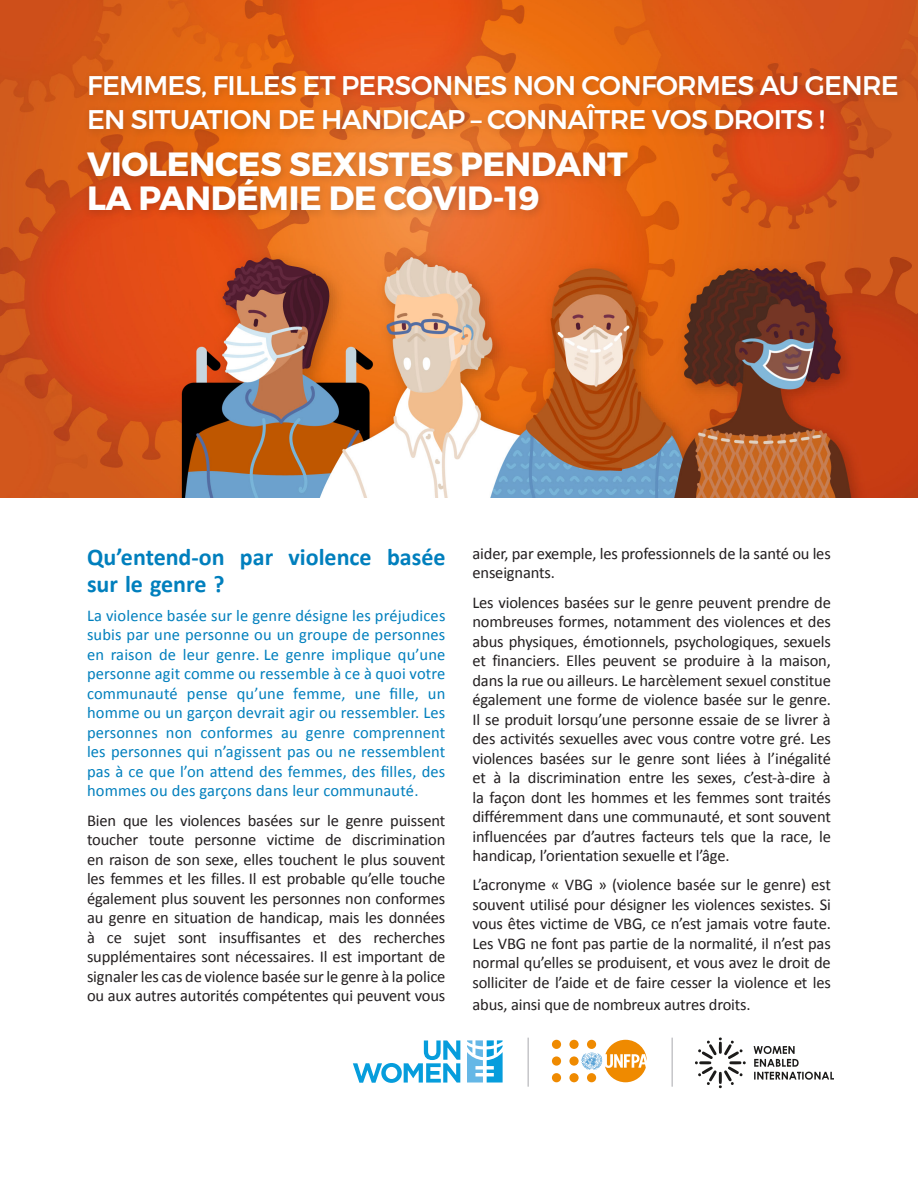
<style>
.page{position:relative;width:918px;height:1188px;background:#fff}
.page>*{position:absolute;margin:0;border:0;box-sizing:border-box;transform-origin:0 0}
._02_TITLE{font:700 33.6px/34.5px "Montserrat";letter-spacing:-.01em;color:#fff}
._02_TITLE-2{font:500 27px/34.5px "Montserrat";letter-spacing:-.025em;color:#fff}
.Subhead_Level_1__No{font:700 24px/27px "Calibri";color:#007fbd}
.BODY_TEXT__ITALIC_OR{font:16.5px/19.5px "Calibri";letter-spacing:-.01em;color:#231f20;text-align:justify}
.Blue_Intro_BODY_TEXT{font:16.5px/19.5px "Calibri";letter-spacing:.01em;color:#007fbd;text-align:justify}
</style>
<div class="page">
<img style="left:0;top:0;width:918px;height:497px">
<div style="left:82px;top:70px;width:826px;height:151px;background:#231f20;opacity:.2"></div>
<svg style="left:754px;top:1046px;width:80px;height:34px"></svg>
<svg style="left:695px;top:1037px;width:51px;height:51px"></svg>
<svg style="left:353px;top:1040px;width:107px;height:43px"></svg>
<svg style="left:467px;top:1040px;width:36px;height:43px"></svg>
<hr style="left:672px;top:1038px;width:1px;height:49px;background:#a8a9ad">
<svg style="left:569px;top:1056px;width:10px;height:10px"></svg>
<div style="left:569px;top:1073px;width:10px;height:9px;background:#ef8a00;border-radius:50%"></div>
<div style="left:569px;top:1040px;width:10px;height:9px;background:#ef8a00;border-radius:50%"></div>
<div style="left:552px;top:1056px;width:9px;height:10px;background:#ef8a00;border-radius:50%"></div>
<div style="left:552px;top:1073px;width:9px;height:9px;background:#ef8a00;border-radius:50%"></div>
<div style="left:552px;top:1040px;width:9px;height:9px;background:#ef8a00;border-radius:50%"></div>
<svg style="left:581px;top:1040px;width:66px;height:42px"></svg>
<hr style="left:528px;top:1038px;width:1px;height:49px;background:#a8a9ad">
<h1 class="_02_TITLE-2" style="left:87px;top:68px;width:813px">FEMMES, FILLES ET PERSONNES NON CONFORMES AU GENRE<br>EN SITUATION DE HANDICAP – CONNAÎTRE VOS DROITS !</h1>
<h1 class="_02_TITLE" style="left:87px;top:147px;width:542px">VIOLENCES SEXISTES PENDANT<br>LA PANDÉMIE DE COVID-19</h1>
<h2 class="Subhead_Level_1__No" style="left:87px;top:543px;width:360px">Qu’entend-on par violence basée sur le genre ?</h2>
<p class="Blue_Intro_BODY_TEXT" style="left:87px;top:606px;width:360px">La violence basée sur le genre désigne les préjudices subis par une personne ou un groupe de personnes en raison de leur genre. Le genre implique qu’une personne agit comme ou ressemble à ce à quoi votre communauté pense qu’une femme, une fille, un homme ou un garçon devrait agir ou ressembler. Les personnes non conformes au genre comprennent les personnes qui n’agissent pas ou ne ressemblent pas à ce que l’on attend des femmes, des filles, des hommes ou des garçons dans leur communauté.</p>
<p class="BODY_TEXT__ITALIC_OR" style="left:87px;top:810px;width:360px">Bien que les violences basées sur le genre puissent toucher toute personne victime de discrimination en raison de son sexe, elles touchent le plus souvent les femmes et les filles. Il est probable qu’elle touche également plus souvent les personnes non conformes au genre en situation de handicap, mais les données à ce sujet sont insuffisantes et des recherches supplémentaires sont nécessaires. Il est important de signaler les cas de violence basée sur le genre à la police ou aux autres autorités compétentes qui peuvent vous</p>
<p class="BODY_TEXT__ITALIC_OR" style="left:472px;top:544px;width:360px">aider, par exemple, les professionnels de la santé ou les enseignants.</p>
<p class="BODY_TEXT__ITALIC_OR" style="left:472px;top:593px;width:360px">Les violences basées sur le genre peuvent prendre de nombreuses formes, notamment des violences et des abus physiques, émotionnels, psychologiques, sexuels et financiers. Elles peuvent se produire à la maison, dans la rue ou ailleurs. Le harcèlement sexuel constitue également une forme de violence basée sur le genre.<br>Il se produit lorsqu’une personne essaie de se livrer à des activités sexuelles avec vous contre votre gré. Les violences basées sur le genre sont liées à l’inégalité et à la discrimination entre les sexes, c’est-à-dire à la façon dont les hommes et les femmes sont traités différemment dans une communauté, et sont souvent influencées par d’autres facteurs tels que la race, le handicap, l’orientation sexuelle et l’âge.</p>
<p class="BODY_TEXT__ITALIC_OR" style="left:472px;top:875px;width:360px">L’acronyme « VBG » (violence basée sur le genre) est souvent utilisé pour désigner les violences sexistes. Si vous êtes victime de VBG, ce n’est jamais votre faute.<br>Les VBG ne font pas partie de la normalité, il n’est pas normal qu’elles se produisent, et vous avez le droit de solliciter de l’aide et de faire cesser la violence et les</p>
<p class="BODY_TEXT__ITALIC_OR" style="left:472px;top:995px;width:280px">abus, ainsi que de nombreux autres droits.</p>
</div>
